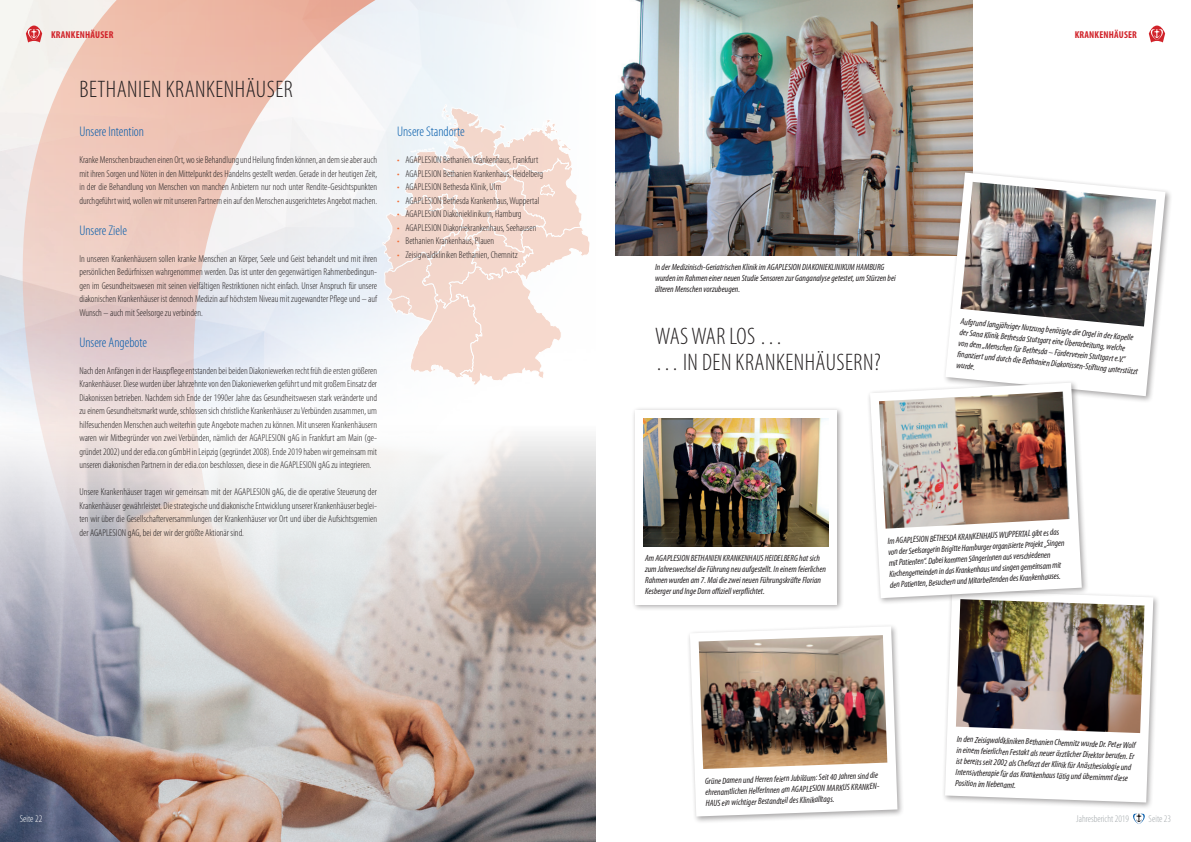
<style>
.page{position:relative;width:1191px;height:842px;background:#fff}
.page>*{position:absolute;margin:0;border:0;box-sizing:border-box;transform-origin:0 0}
.Headline{font:300 condensed 24px "Myriad Pro";letter-spacing:.02em;color:#231f20}
.Headline-2{font:300 condensed 24px "Myriad Pro";letter-spacing:-.005em;color:#231f20}
.Einleitung{font:300 condensed 14px "Myriad Pro";color:#015aaa}
.Fliesstext{font:300 condensed 10px/13.5px "Myriad Pro";color:#231f20;text-align:justify}
.Fliesstext-2{font:700 condensed 10px "Myriad Pro";letter-spacing:.02em;color:#d1232a}
.t1{font:300 condensed 10px "Myriad Pro";color:#a2a8aa}
.Fliesstext-3{font:300 condensed 10px "Myriad Pro";color:#fff}
.BU{font:italic condensed 9px/11px "Myriad Pro";color:#231f20}
.s1{color:#f26f39}
</style>
<div class="page">
<svg style="left:1133px;top:813px;width:12px;height:11px"></svg>
<svg style="left:9px;top:0;width:401px;height:425px"></svg>
<svg style="left:26px;top:26px;width:16px;height:16px"></svg>
<svg style="left:382px;top:104px;width:208px;height:281px"></svg>
<img style="left:615px;top:0;width:357px;height:255px">
<div style="left:631px;top:406px;width:213px;height:206px;background:#231f20;opacity:.4"></div>
<div style="left:635px;top:410px;width:201px;height:194px;background:#fff"></div>
<img style="left:643px;top:418px;width:185px;height:128px">
<div style="left:942px;top:169px;width:230px;height:234px;background:#231f20;opacity:.4"></div>
<svg style="left:945px;top:173px;width:220px;height:223px"></svg>
<img style="left:960px;top:182px;width:196px;height:144px">
<div style="left:686px;top:623px;width:218px;height:201px;background:#231f20;opacity:.4"></div>
<svg style="left:690px;top:626px;width:207px;height:190px"></svg>
<img style="left:698px;top:635px;width:189px;height:134px">
<div style="left:942px;top:587px;width:218px;height:223px;background:#231f20;opacity:.4"></div>
<svg style="left:945px;top:590px;width:208px;height:212px"></svg>
<img style="left:956px;top:599px;width:188px;height:134px">
<div style="left:867px;top:379px;width:222px;height:226px;background:#231f20;opacity:.4"></div>
<svg style="left:870px;top:383px;width:211px;height:215px"></svg>
<img style="left:879px;top:392px;width:190px;height:137px">
<svg style="left:1148px;top:26px;width:17px;height:16px"></svg>
<img style="left:0;top:425px;width:595px;height:417px">
<p class="Fliesstext-2" style="left:51px;top:29px;width:64px">KRANKENHÄUSER</p>
<p class="Headline" style="left:80px;top:77px;width:214px">BETHANIEN KRANKENHÄUSER</p>
<p class="Einleitung" style="left:79px;top:124px;width:66px">Unsere Intention</p>
<p class="Fliesstext" style="left:79px;top:153px;width:299px">Kranke Menschen brauchen einen Ort, wo sie Behandlung und Heilung finden können, an dem sie aber auch mit ihren Sorgen und Nöten in den Mittelpunkt des Handelns gestellt werden. Gerade in der heutigen Zeit, in der die Behandlung von Menschen von manchen Anbietern nur noch unter Rendite-Gesichtspunkten durchgeführt wird, wollen wir mit unseren Partnern ein auf den Menschen ausgerichtetes Angebot machen.</p>
<p class="Einleitung" style="left:79px;top:223px;width:49px">Unsere Ziele</p>
<p class="Fliesstext" style="left:79px;top:252px;width:299px">In unseren Krankenhäusern sollen kranke Menschen an Körper, Seele und Geist behandelt und mit ihren persönlichen Bedürfnissen wahrgenommen werden. Das ist unter den gegenwärtigen Rahmenbedingun&shy;gen im Gesundheitswesen mit seinen vielfältigen Restriktionen nicht einfach. Unser Anspruch für unsere diakonischen Krankenhäuser ist dennoch Medizin auf höchstem Niveau mit zugewandter Pflege und – auf Wunsch – auch mit Seelsorge zu verbinden.</p>
<p class="Einleitung" style="left:79px;top:335px;width:69px">Unsere Angebote</p>
<p class="Fliesstext" style="left:79px;top:364px;width:299px">Nach den Anfängen in der Hauspflege entstanden bei beiden Diakoniewerken recht früh die ersten größeren Krankenhäuser. Diese wurden über Jahrzehnte von den Diakoniewerken geführt und mit großem Einsatz der Diakonissen betrieben. Nachdem sich Ende der 1990er Jahre das Gesundheitswesen stark veränderte und zu einem Gesundheitsmarkt wurde, schlossen sich christliche Krankenhäuser zu Verbünden zusammen, um hilfesuchenden Menschen auch weiterhin gute Angebote machen zu können. Mit unseren Krankenhäusern waren wir Mitbegründer von zwei Verbünden, nämlich der AGAPLESION gAG in Frankfurt am Main (ge&shy;gründet 2002) und der edia.con gGmbH in Leipzig (gegründet 2008). Ende 2019 haben wir gemeinsam mit unseren diakonischen Partnern in der edia.con beschlossen, diese in die AGAPLESION gAG zu integrieren.</p>
<p class="Fliesstext" style="left:79px;top:485px;width:299px">Unsere Krankenhäuser tragen wir gemeinsam mit der AGAPLESION gAG, die die operative Steuerung der Krankenhäuser gewährleistet. Die strategische und diakonische Entwicklung unserer Krankenhäuser beglei&shy;ten wir über die Gesellschafterversammlungen der Krankenhäuser vor Ort und über die Aufsichtsgremien der AGAPLESION gAG, bei der wir der größte Aktionär sind.</p>
<p class="Einleitung" style="left:397px;top:124px;width:69px">Unsere Standorte</p>
<p class="Fliesstext" style="left:397px;top:153px;width:143px"><span class="s1">•</span> AGAPLESION Bethanien Krankenhaus, Frankfurt</p>
<p class="Fliesstext" style="left:397px;top:167px;width:148px"><span class="s1">•</span> AGAPLESION Bethanien Krankenhaus, Heidelberg</p>
<p class="Fliesstext" style="left:397px;top:180px;width:106px"><span class="s1">•</span> AGAPLESION Bethesda Klinik, Ulm</p>
<p class="Fliesstext" style="left:397px;top:194px;width:144px"><span class="s1">•</span> AGAPLESION Bethesda Krankenhaus, Wuppertal</p>
<p class="Fliesstext" style="left:397px;top:207px;width:126px"><span class="s1">•</span> AGAPLESION Diakonieklinikum, Hamburg</p>
<p class="Fliesstext" style="left:397px;top:221px;width:141px"><span class="s1">•</span> AGAPLESION Diakoniekrankenhaus, Seehausen</p>
<p class="Fliesstext" style="left:397px;top:234px;width:99px"><span class="s1">•</span> Bethanien Krankenhaus, Plauen</p>
<p class="Fliesstext" style="left:397px;top:248px;width:122px"><span class="s1">•</span> Zeisigwaldkliniken Bethanien, Chemnitz</p>
<p class="Fliesstext-3" style="left:20px;top:813px;width:24px">Seite 22</p>
<p class="Fliesstext-2" style="left:1074px;top:29px;width:64px">KRANKENHÄUSER</p>
<p class="BU" style="left:655px;top:262px;width:242px">In der Medizinisch-Geriatrischen Klinik im AGAPLESION DIAKONIEKLINIKUM HAMBURG wurden im Rahmen einer neuen Studie Sensoren zur Ganganalyse getestet, um Stürzen bei älteren Menschen vorzubeugen.</p>
<p class="Headline-2" style="left:655px;top:323px;width:129px">WAS WAR LOS …</p>
<p class="Headline" style="left:655px;top:349px;width:227px">… IN DEN KRANKENHÄUSERN?</p>
<p class="BU" style="left:960px;top:317px;width:183px;rotate:5deg">Aufgrund langjähriger Nutzung benötigte die Orgel in der Kapelle der Sana Klinik Bethesda Stuttgart eine Überarbeitung, welche<br>von dem „Menschen für Bethesda – Förderverein Stuttgart e.V.“<br>fi nanziert und durch die Bethanien Diakonissen-Stiftung unterstützt wurde.</p>
<p class="BU" style="left:645px;top:553px;width:182px">Am AGAPLESION BETHANIEN KRANKENHAUS HEIDELBERG hat sich zum Jahreswechsel die Führung neu aufgestellt. In einem feierlichen Rahmen wurden am 7. Mai die zwei neuen Führungskräfte Florian Kesberger und Inge Dorn offiziell verpflichtet.</p>
<p class="BU" style="left:887px;top:535px;width:178px;rotate:-3deg">Im AGAPLESION BETHESDA KRANKENHAUS WUPPERTAL gibt es das von der Seelsorgerin Brigitte Hamburger organisierte Projekt „Singen mit Patienten“. Dabei kommen SängerInnen aus verschiedenen Kirchengemeinden in das Krankenhaus und singen gemeinsam mit den Patienten, Besuchern und Mitarbeitenden des Krankenhauses.</p>
<p class="BU" style="left:705px;top:776px;width:178px;rotate:-2deg">Grüne Damen und Herren feiern Jubiläum: Seit 40 Jahren sind die ehrenamtlichen HelferInnen am AGAPLESION MARKUS KRANKEN-<br>HAUS ein wichtiger Bestandteil des Klinikalltags.</p>
<p class="BU" style="left:957px;top:734px;width:180px;rotate:2deg">In den Zeisigwaldkliniken Bethanien Chemnitz wurde Dr. Peter Wolf in einem feierlichen Festakt als neuer ärztlicher Direktor berufen. Er ist bereits seit 2002 als Chefarzt der Klinik für Anästhesiologie und Intensivtherapie für das Krankenhaus tätig und übernimmt diese Position im Nebenamt.</p>
<p class="t1" style="left:1076px;top:813px;width:54px">Jahresbericht 2019</p>
<p class="t1" style="left:1148px;top:813px;width:24px">Seite 23</p>
</div>
